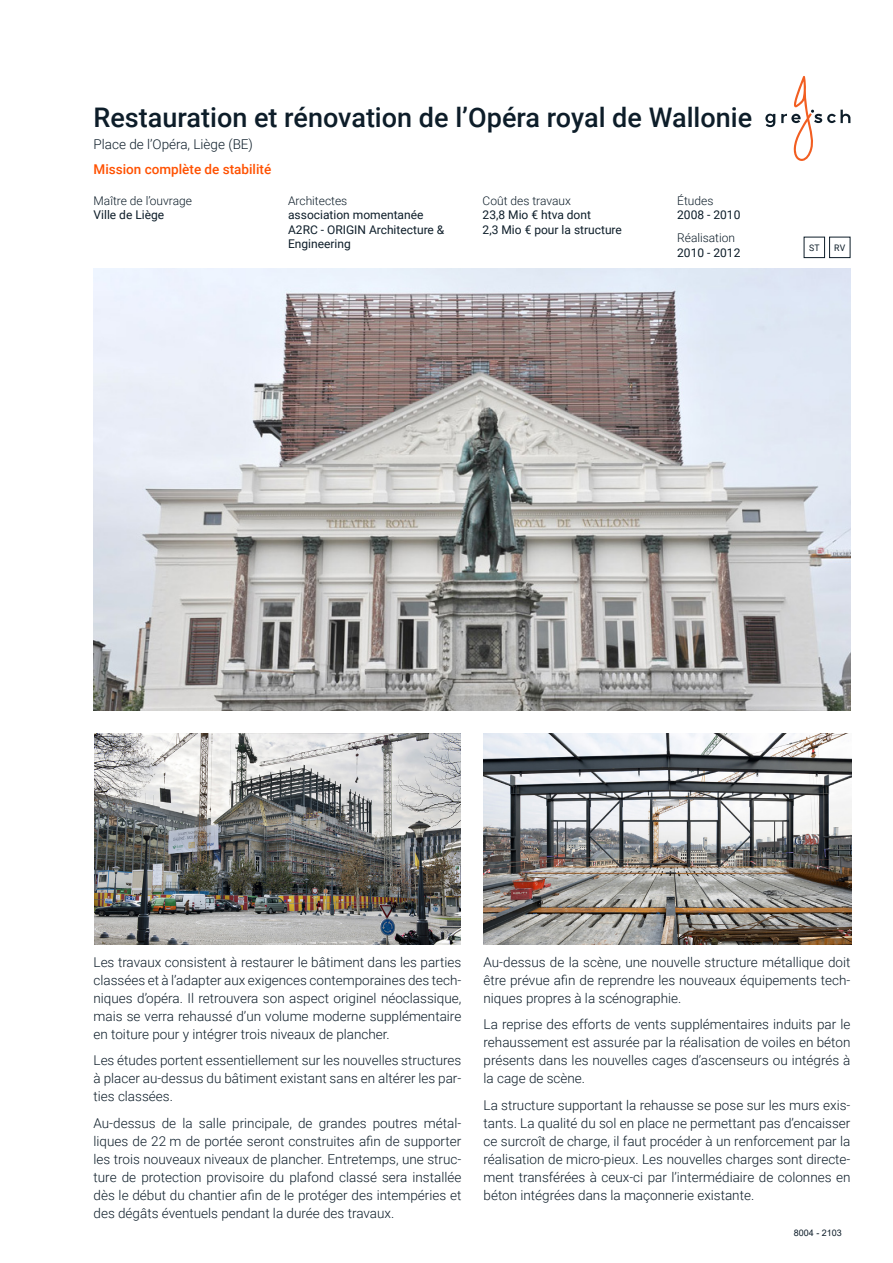
<style>
.page{position:relative;width:893px;height:1263px;background:#fff}
.page>*{position:absolute;margin:0;border:0;box-sizing:border-box;transform-origin:0 0}
.FR1-titre{font:500 27px "Roboto";color:#0d1d29}
.FR-texte{font:300 13.5px/18px "Roboto";color:#0d1d29;text-align:justify}
.FR3-Mission{font:500 13.5px "Roboto";color:#ff5100}
.FR2-adresse{font:300 13.5px "Roboto";color:#0d1d29}
.FR5-suite_renseignem{font:12px/14.4px "Roboto";color:#0d1d29}
.FR4_Rensegnement{font:300 12px "Roboto";color:#0d1d29}
.FR-Folio{font:9px "Arial";color:#0d1d29}
.Picto{font:9px "Roboto";color:#0d1d29}
</style>
<div class="page">
<svg style="left:765px;top:114px;width:10px;height:13px"></svg>
<svg style="left:781px;top:76px;width:69px;height:85px"></svg>
<div style="left:829px;top:237px;width:21px;height:21px;border:1px solid #0d1d29"></div>
<div style="left:804px;top:237px;width:21px;height:21px;border:1px solid #0d1d29"></div>
<img style="left:484px;top:733px;width:367px;height:211px">
<img style="left:94px;top:733px;width:367px;height:211px">
<img style="left:94px;top:269px;width:757px;height:442px">
<p class="FR1-titre" style="left:94px;top:98px;width:660px">Restauration et rénovation de l’Opéra royal de Wallonie</p>
<p class="FR2-adresse" style="left:94px;top:135px;width:161px">Place de l’Opéra, Liège (BE)</p>
<p class="FR3-Mission" style="left:94px;top:159px;width:179px">Mission complète de stabilité</p>
<p class="FR4_Rensegnement" style="left:94px;top:192px;width:100px">Maître de l’ouvrage</p>
<p class="FR5-suite_renseignem" style="left:94px;top:207px;width:72px">Ville de Liège</p>
<p class="FR4_Rensegnement" style="left:677px;top:192px;width:38px">Études</p>
<p class="FR5-suite_renseignem" style="left:677px;top:207px;width:65px">2008 - 2010</p>
<p class="FR4_Rensegnement" style="left:677px;top:230px;width:59px">Réalisation</p>
<p class="FR5-suite_renseignem" style="left:677px;top:245px;width:65px">2010 - 2012</p>
<p class="FR4_Rensegnement" style="left:288px;top:192px;width:61px">Architectes</p>
<p class="FR5-suite_renseignem" style="left:288px;top:207px;width:158px">association momentanée<br>A2RC - ORIGIN Architecture &amp;<br>Engineering</p>
<p class="FR4_Rensegnement" style="left:483px;top:192px;width:90px">Coût des travaux</p>
<p class="FR5-suite_renseignem" style="left:483px;top:207px;width:141px">23,8 Mio € htva dont<br>2,3 Mio € pour la structure</p>
<p class="Picto" style="left:809px;top:241px;width:12px">ST</p>
<p class="Picto" style="left:834px;top:241px;width:13px">RV</p>
<p class="FR-texte" style="left:94px;top:953px;width:369px">Les travaux consistent à restaurer le bâtiment dans les parties classées et à l’adapter aux exigences contemporaines des tech&shy;niques d’opéra. Il retrouvera son aspect originel néoclassique, mais se verra rehaussé d’un volume moderne supplémentaire en toiture pour y intégrer trois niveaux de plancher.</p>
<p class="FR-texte" style="left:94px;top:1051px;width:369px">Les études portent essentiellement sur les nouvelles structures à placer au-dessus du bâtiment existant sans en altérer les par&shy;ties classées.</p>
<p class="FR-texte" style="left:94px;top:1114px;width:369px">Au-dessus de la salle principale, de grandes poutres métal&shy;liques de 22 m de portée seront construites afin de supporter les trois nouveaux niveaux de plancher. Entretemps, une struc&shy;ture de protection provisoire du plafond classé sera installée dès le début du chantier afin de le protéger des intempéries et des dégâts éventuels pendant la durée des travaux.</p>
<p class="FR-texte" style="left:484px;top:953px;width:368px">Au-dessus de la scène, une nouvelle structure métallique doit être prévue afin de reprendre les nouveaux équipements tech&shy;niques propres à la scénographie.</p>
<p class="FR-texte" style="left:484px;top:1015px;width:368px">La reprise des efforts de vents supplémentaires induits par le rehaussement est assurée par la réalisation de voiles en béton présents dans les nouvelles cages d’ascenseurs ou intégrés à la cage de scène.</p>
<p class="FR-texte" style="left:484px;top:1096px;width:368px">La structure supportant la rehausse se pose sur les murs exis&shy;tants. La qualité du sol en place ne permettant pas d’encaisser ce surcroît de charge, il faut procéder à un renforcement par la réalisation de micro-pieux. Les nouvelles charges sont directe&shy;ment transférées à ceux-ci par l’intermédiaire de colonnes en béton intégrées dans la maçonnerie existante.</p>
<p class="FR-Folio" style="left:794px;top:1226px;width:50px">8004 - 2103</p>
</div>
